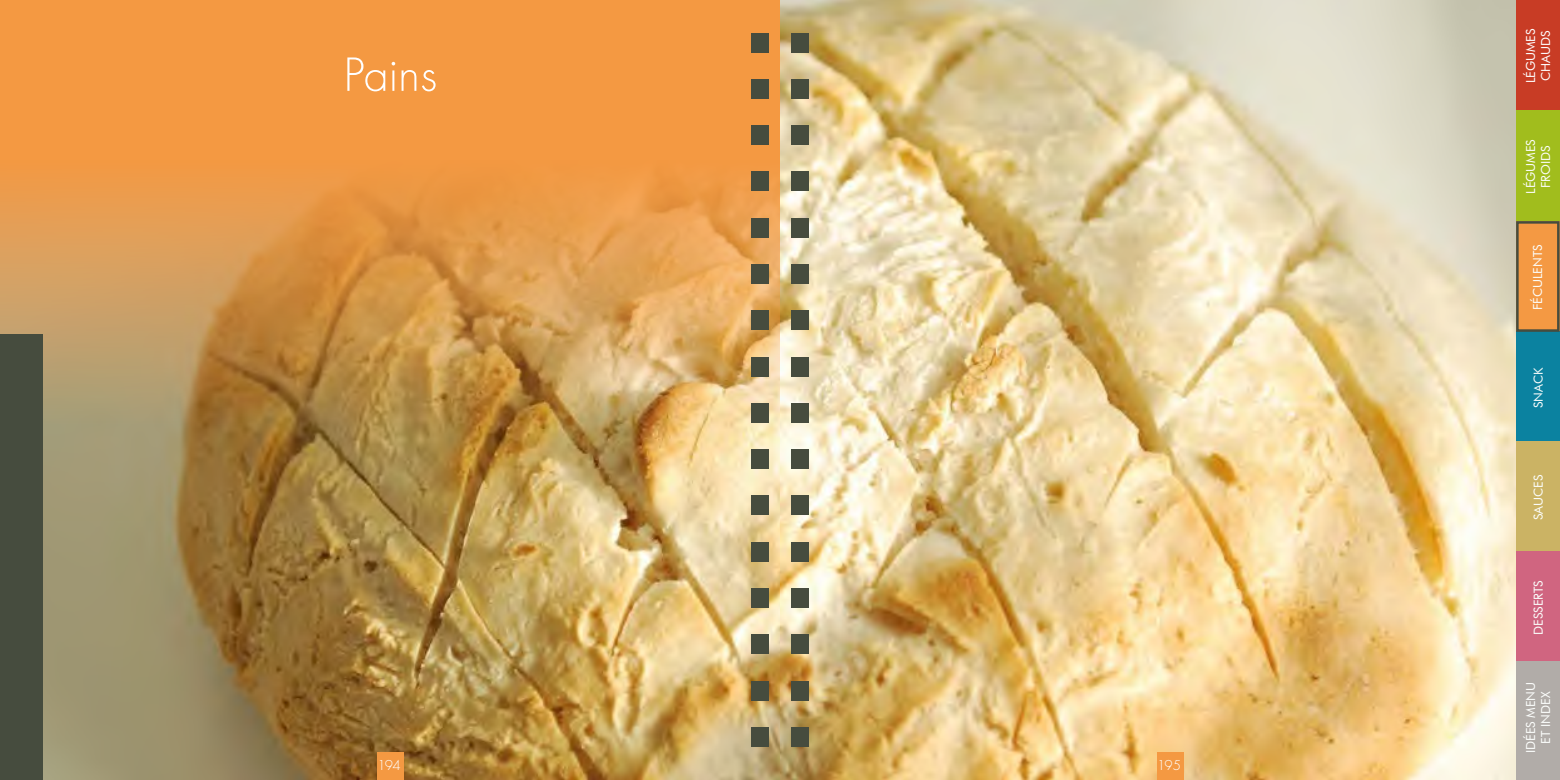
<style>
.page{position:relative;width:1560px;height:780px;background:#fff}
.page>*{position:absolute;margin:0;border:0;box-sizing:border-box;transform-origin:0 0}
.t1{font:300 50px "Function Pro";color:#fff}
.t2{font:300 15px "Function Pro";letter-spacing:-.055em;color:#fff}
.t3{font:300 13.75px "Function Pro";letter-spacing:.01em;color:#fff}
.t4{font:12.5px/15px "Futura BT";color:#fcfefc;text-align:center}
.t5{font:12.5px/15px "Futura BT";color:#fff}
</style>
<div class="page">
<img style="left:43px;top:0;width:1472px;height:780px">
<svg style="left:0;top:47px;width:780px;height:474px;background:#d59950"></svg>
<div style="left:0;top:0;width:780px;height:47px;background:#f49942"></div>
<div style="left:376px;top:752px;width:27px;height:28px;background:#f49942"></div>
<div style="left:0;top:334px;width:43px;height:446px;background:#464c3e"></div>
<div style="left:750px;top:33px;width:18px;height:19px;background:#464c3e"></div>
<div style="left:750px;top:403px;width:18px;height:19px;background:#464c3e"></div>
<div style="left:750px;top:218px;width:18px;height:19px;background:#464c3e"></div>
<div style="left:750px;top:588px;width:18px;height:19px;background:#464c3e"></div>
<div style="left:750px;top:79px;width:18px;height:20px;background:#464c3e"></div>
<div style="left:750px;top:449px;width:18px;height:20px;background:#464c3e"></div>
<div style="left:750px;top:264px;width:18px;height:20px;background:#464c3e"></div>
<div style="left:750px;top:634px;width:18px;height:20px;background:#464c3e"></div>
<div style="left:750px;top:125px;width:18px;height:20px;background:#464c3e"></div>
<div style="left:750px;top:172px;width:18px;height:19px;background:#464c3e"></div>
<div style="left:750px;top:495px;width:18px;height:20px;background:#464c3e"></div>
<div style="left:750px;top:542px;width:18px;height:19px;background:#464c3e"></div>
<div style="left:750px;top:310px;width:18px;height:20px;background:#464c3e"></div>
<div style="left:750px;top:357px;width:18px;height:19px;background:#464c3e"></div>
<div style="left:750px;top:681px;width:18px;height:19px;background:#464c3e"></div>
<div style="left:750px;top:727px;width:18px;height:19px;background:#464c3e"></div>
<div style="left:1156px;top:752px;width:27px;height:28px;background:#f49942"></div>
<div style="left:791px;top:33px;width:17px;height:19px;background:#464c3e"></div>
<div style="left:791px;top:403px;width:17px;height:19px;background:#464c3e"></div>
<div style="left:791px;top:218px;width:17px;height:19px;background:#464c3e"></div>
<div style="left:791px;top:588px;width:17px;height:19px;background:#464c3e"></div>
<div style="left:791px;top:79px;width:17px;height:20px;background:#464c3e"></div>
<div style="left:791px;top:449px;width:17px;height:20px;background:#464c3e"></div>
<div style="left:791px;top:264px;width:17px;height:20px;background:#464c3e"></div>
<div style="left:791px;top:634px;width:17px;height:20px;background:#464c3e"></div>
<div style="left:791px;top:125px;width:17px;height:20px;background:#464c3e"></div>
<div style="left:791px;top:172px;width:17px;height:19px;background:#464c3e"></div>
<div style="left:791px;top:495px;width:17px;height:20px;background:#464c3e"></div>
<div style="left:791px;top:542px;width:17px;height:19px;background:#464c3e"></div>
<div style="left:791px;top:310px;width:17px;height:20px;background:#464c3e"></div>
<div style="left:791px;top:357px;width:17px;height:19px;background:#464c3e"></div>
<div style="left:791px;top:681px;width:17px;height:19px;background:#464c3e"></div>
<div style="left:791px;top:727px;width:17px;height:19px;background:#464c3e"></div>
<div style="left:1515px;top:0;width:44px;height:110px;background:#c83c25"></div>
<div style="left:1515px;top:110px;width:44px;height:111px;background:#a1bd1d"></div>
<div style="left:1515px;top:221px;width:44px;height:111px;background:#f49943"></div>
<div style="left:1515px;top:331px;width:44px;height:111px;background:#0b82a0"></div>
<div style="left:1515px;top:441px;width:44px;height:111px;background:#cbb364"></div>
<div style="left:1515px;top:551px;width:44px;height:111px;background:#d06580"></div>
<div style="left:1515px;top:661px;width:44px;height:119px;background:#b1aca8"></div>
<div style="left:1515px;top:221px;width:44px;height:111px;border:2px solid #464c3e"></div>
<h1 class="t1" style="left:343px;top:47px;width:96px">Pains</h1>
<p class="t2" style="left:377px;top:756px;width:24px">194</p>
<p class="t2" style="left:1157px;top:756px;width:25px">195</p>
<p class="t5" style="left:1522px;top:83px;width:56px;rotate:-90deg">LÉGUMES<br>CHAUDS</p>
<p class="t4" style="left:1522px;top:194px;width:56px;rotate:-90deg">LÉGUMES<br>FROIDS</p>
<p class="t4" style="left:1529px;top:310px;width:67px;rotate:-90deg">FÉCULENTS</p>
<p class="t3" style="left:1529px;top:311px;width:66px;rotate:-90deg">FéCuLENTS</p>
<p class="t4" style="left:1530px;top:408px;width:42px;rotate:-90deg">SNACK</p>
<p class="t4" style="left:1530px;top:520px;width:47px;rotate:-90deg">SAUCES</p>
<p class="t4" style="left:1530px;top:634px;width:56px;rotate:-90deg">DESSERTS</p>
<p class="t4" style="left:1522px;top:753px;width:73px;rotate:-90deg">IDÉES MENU<br>ET INDEX</p>
</div>
